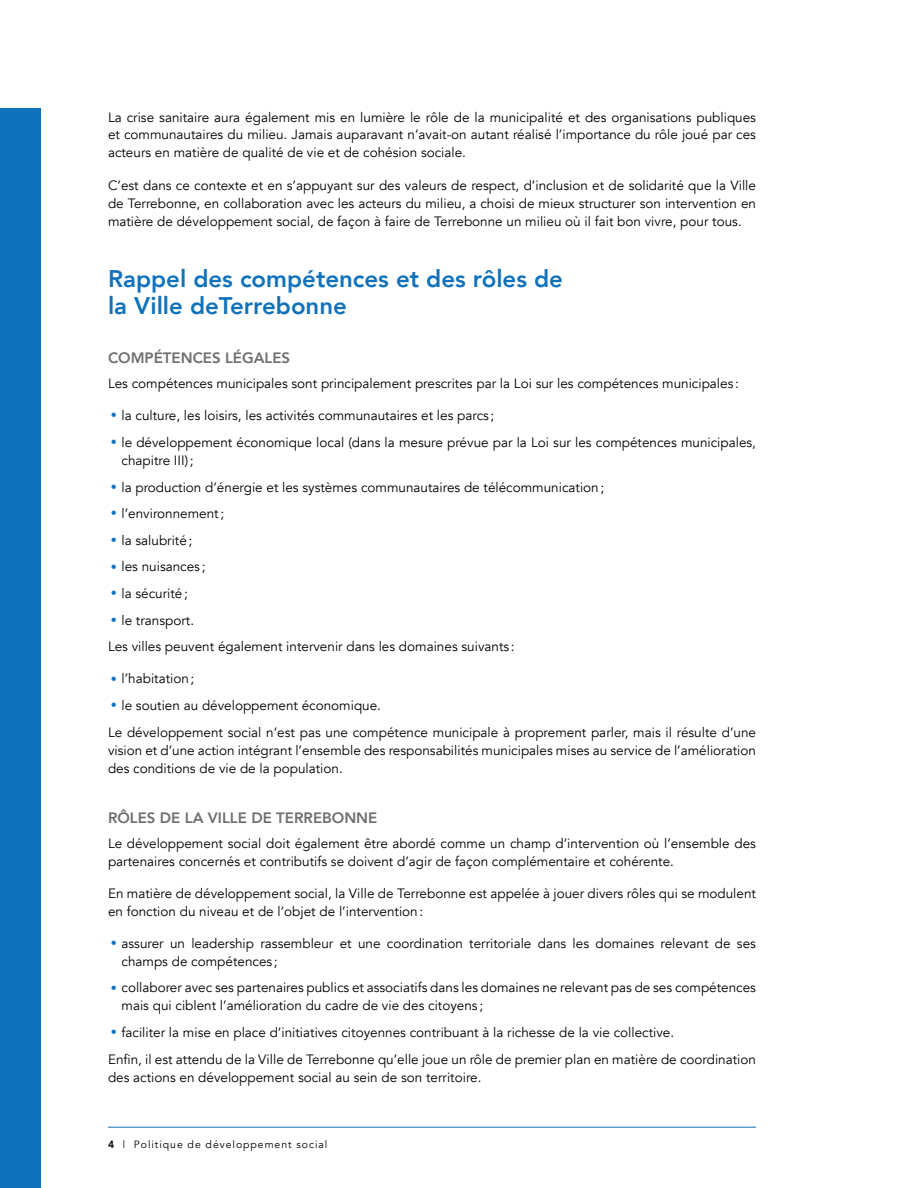
<style>
.page{position:relative;width:918px;height:1188px;background:#fff}
.page>*{position:absolute;margin:0;border:0;box-sizing:border-box;transform-origin:0 0}
.t1{font:800 24px/27px "Avenir";color:#1072ba}
.t2{font:800 15px "Avenir";color:#6d6e71}
.t3{font:13.5px/18px "Avenir";color:#000}
.t4{font:10.5px "Avenir";letter-spacing:.09em;color:#000}
.s1{font-size:12px;color:#1072ba}
.s2{font-weight:800}
</style>
<div class="page">
<div style="left:0;top:108px;width:41px;height:1080px;background:#1072ba"></div>
<hr style="left:108px;top:1127px;width:648px;height:1px;background:#1072ba">
<p class="t3" style="left:108px;top:108px;width:650px;text-align:justify">La crise sanitaire aura également mis en lumière le rôle de la municipalité et des organisations publiques et communautaires du milieu. Jamais auparavant n’avait-on autant réalisé l’importance du rôle joué par ces acteurs en matière de qualité de vie et de cohésion sociale.</p>
<p class="t3" style="left:108px;top:176px;width:650px;text-align:justify">C’est dans ce contexte et en s’appuyant sur des valeurs de respect, d’inclusion et de solidarité que la Ville de Terrebonne, en collaboration avec les acteurs du milieu, a choisi de mieux structurer son intervention en matière de développement social, de façon à faire de Terrebonne un milieu où il fait bon vivre, pour tous.</p>
<h1 class="t1" style="left:108px;top:265px;width:457px">Rappel des compétences et des rôles de la Ville deTerrebonne</h1>
<p class="t2" style="left:108px;top:347px;width:184px">COMPÉTENCES LÉGALES</p>
<p class="t3" style="left:108px;top:375px;width:632px">Les compétences municipales sont principalement prescrites par la Loi sur les compétences municipales :</p>
<p class="t3" style="left:111px;top:407px;width:385px"><span class="s1">•</span> la culture, les loisirs, les activités communautaires et les parcs ;</p>
<p class="t3" style="left:122px;top:433px;width:636px;text-indent:-11px"><span class="s1">•</span> le développement économique local (dans la mesure prévue par la Loi sur les compétences municipales, chapitre III);</p>
<p class="t3" style="left:111px;top:478px;width:495px"><span class="s1">•</span> la production d’énergie et les systèmes communautaires de télécommunication;</p>
<p class="t3" style="left:111px;top:505px;width:115px"><span class="s1">•</span> l’environnement;</p>
<p class="t3" style="left:111px;top:531px;width:83px"><span class="s1">•</span> la salubrité;</p>
<p class="t3" style="left:111px;top:558px;width:96px"><span class="s1">•</span> les nuisances ;</p>
<p class="t3" style="left:111px;top:585px;width:79px"><span class="s1">•</span> la sécurité;</p>
<p class="t3" style="left:108px;top:607px;width:408px;line-height:26.7px"><span class="s1">•</span> le transport.<br>Les villes peuvent également intervenir dans les domaines suivants :</p>
<p class="t3" style="left:111px;top:670px;width:85px"><span class="s1">•</span> l’habitation;</p>
<p class="t3" style="left:108px;top:692px;width:650px;line-height:26.7px"><span class="s1">•</span> le soutien au développement économique.<br>Le développement social n’est pas une compétence municipale à proprement parler, mais il résulte d’une</p>
<p class="t3" style="left:108px;top:741px;width:650px">vision et d’une action intégrant l’ensemble des responsabilités municipales mises au service de l’amélioration des conditions de vie de la population.</p>
<p class="t2" style="left:108px;top:806px;width:271px">RÔLES DE LA VILLE DE TERREBONNE</p>
<p class="t3" style="left:108px;top:834px;width:649px">Le développement social doit également être abordé comme un champ d’intervention où l’ensemble des partenaires concernés et contributifs se doivent d’agir de façon complémentaire et cohérente.</p>
<p class="t3" style="left:108px;top:884px;width:650px">En matière de développement social, la Ville de Terrebonne est appelée à jouer divers rôles qui se modulent en fonction du niveau et de l’objet de l’intervention:</p>
<p class="t3" style="left:122px;top:934px;width:636px;text-indent:-11px"><span class="s1">•</span> assurer un leadership rassembleur et une coordination territoriale dans les domaines relevant de ses champs de compétences ;</p>
<p class="t3" style="left:122px;top:979px;width:636px;text-indent:-11px"><span class="s1">•</span> collaborer avec ses partenaires publics et associatifs dans les domaines ne relevant pas de ses compétences mais qui ciblent l’amélioration du cadre de vie des citoyens ;</p>
<p class="t3" style="left:108px;top:1019px;width:650px;line-height:26.7px"><span class="s1">•</span> faciliter la mise en place d’initiatives citoyennes contribuant à la richesse de la vie collective.<br>Enfin, il est attendu de la Ville de Terrebonne qu’elle joue un rôle de premier plan en matière de coordination</p>
<p class="t3" style="left:108px;top:1068px;width:375px">des actions en développement social au sein de son territoire.</p>
<p class="t4" style="left:108px;top:1138px;width:221px"><span class="s2">4</span> | Politique de développement social</p>
</div>
